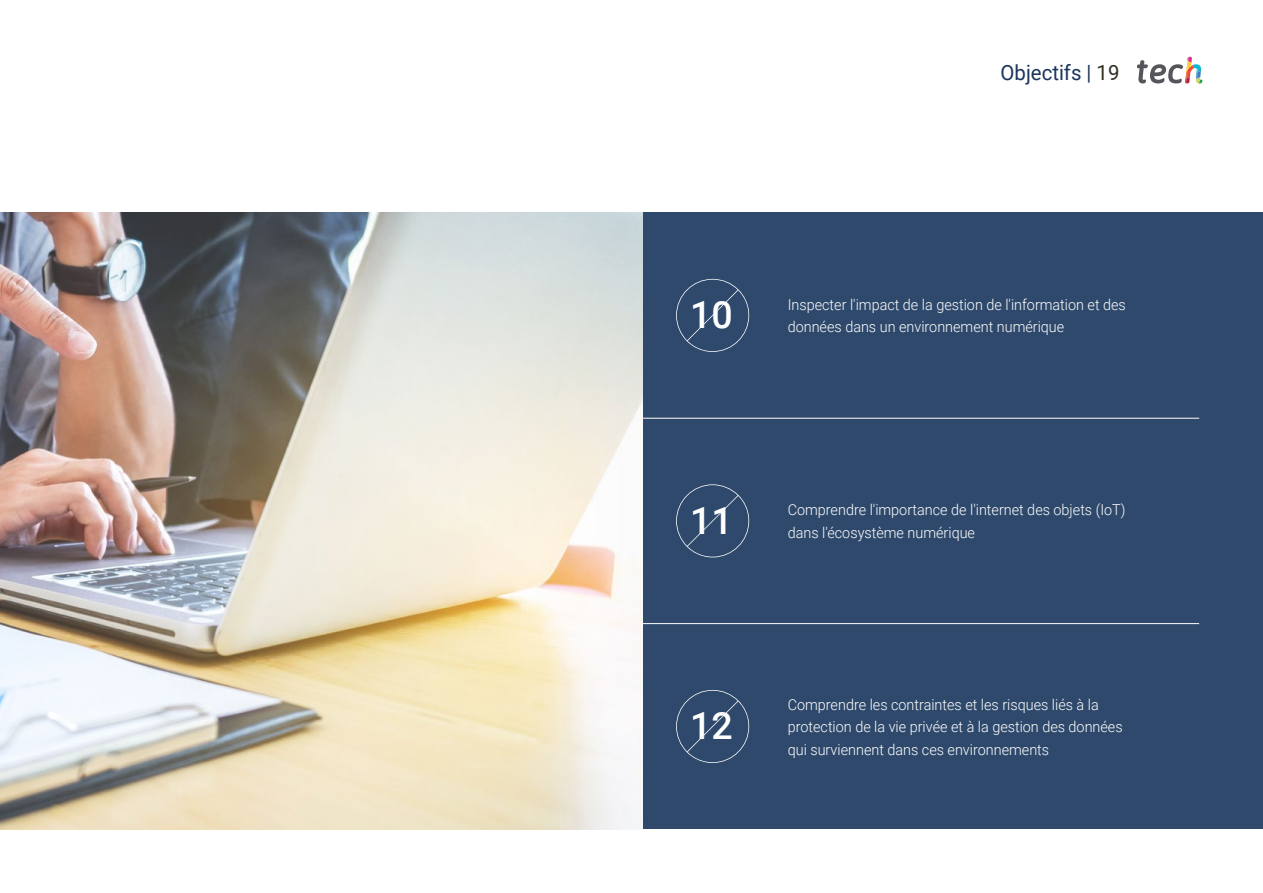
<style>
.page{position:relative;width:1263px;height:893px;background:#fff}
.page>*{position:absolute;margin:0;border:0;box-sizing:border-box;transform-origin:0 0}
.t1{font:500 37.5px "Roboto";color:#fff}
.t2{font:21px "Roboto";color:#1a355c}
.t3{font:300 15px/22.5px "Roboto";color:#fff;scale:.96 1}
.s1{color:#312e20}
</style>
<div class="page">
<svg style="left:1137px;top:57px;width:65px;height:27px"></svg>
<div style="left:642px;top:213px;width:621px;height:616px;background:#2e496b"></div>
<hr style="left:0;top:418px;width:1199px;height:1px;background:#fff">
<hr style="left:0;top:623px;width:1199px;height:1px;background:#fff">
<img style="left:0;top:213px;width:642px;height:616px">
<svg style="left:676px;top:279px;width:73px;height:73px"></svg>
<svg style="left:676px;top:484px;width:73px;height:73px"></svg>
<svg style="left:676px;top:690px;width:73px;height:73px"></svg>
<h2 class="t2" style="left:1000px;top:57px;width:120px">Objectifs | <span class="s1">19</span></h2>
<h1 class="t1" style="left:690px;top:288px;width:44px">10</h1>
<p class="t3" style="left:788px;top:293px;width:354px">Inspecter l'impact de la gestion de l'information et des données dans un environnement numérique</p>
<h1 class="t1" style="left:690px;top:494px;width:44px">11</h1>
<p class="t3" style="left:788px;top:498px;width:353px">Comprendre l'importance de l'internet des objets (IoT) dans l'écosystème numérique</p>
<h1 class="t1" style="left:690px;top:699px;width:44px">12</h1>
<p class="t3" style="left:788px;top:692px;width:350px">Comprendre les contraintes et les risques liés à la protection de la vie privée et à la gestion des données qui surviennent dans ces environnements</p>
</div>
